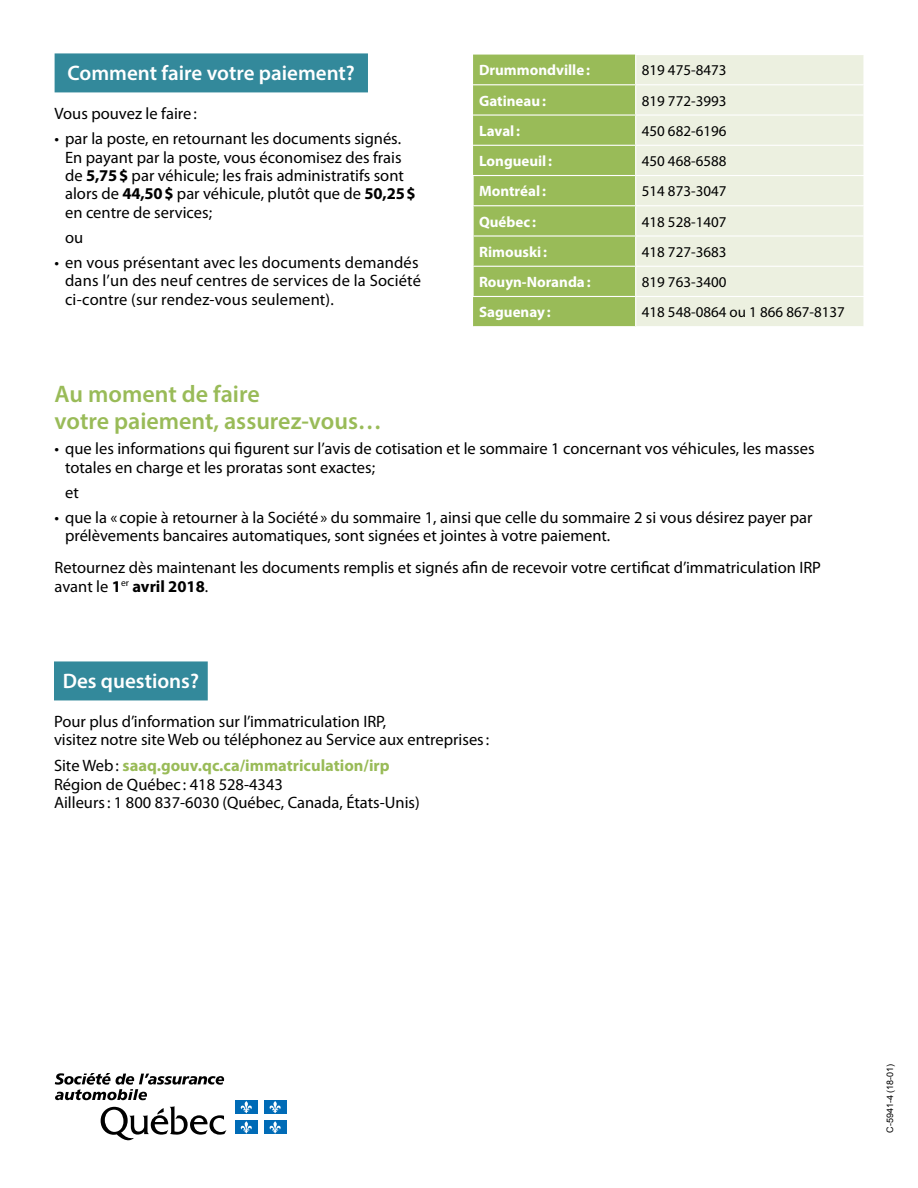
<style>
.page{position:relative;width:918px;height:1188px;background:#fff}
.page>*{position:absolute;margin:0;border:0;box-sizing:border-box;transform-origin:0 0}
.Sous-titre_2{font:600 24px/27px "Myriad Pro";color:#99bb58}
.Sous-titre_3__Questi{font:600 21px "Myriad Pro";color:#fff}
.Texte_courant{font:16.5px/18.3px "Myriad Pro";color:#000}
.t1{font:700 16.5px "Myriad Pro";color:#99bb58}
.Liste__puces{font:16.5px "Myriad Pro";color:#000}
.Texte_courant-2{font:15px "Myriad Pro";color:#000}
.Texte_courant-3{font:700 15px "Myriad Pro";color:#fff}
.Texte_courant-4{font:9px "Arial";color:#000}
.s1{font-weight:700}
.s2{font-weight:400;color:#000}
</style>
<div class="page">
<div style="left:55px;top:53px;width:313px;height:39px;background:#33899b"></div>
<div style="left:473px;top:55px;width:162px;height:271px;background:#99bb58"></div>
<div style="left:636px;top:55px;width:227px;height:271px;background:#ecf0e0"></div>
<hr style="left:473px;top:84px;width:163px;height:1px;background:#fff">
<hr style="left:473px;top:114px;width:163px;height:2px;background:#fff">
<hr style="left:473px;top:145px;width:163px;height:1px;background:#fff">
<hr style="left:472px;top:296px;width:164px;height:1px;background:#fff">
<hr style="left:472px;top:176px;width:2px;height:29px;background:#fff">
<hr style="left:472px;top:206px;width:2px;height:29px;background:#fff">
<hr style="left:472px;top:237px;width:2px;height:29px;background:#fff">
<hr style="left:472px;top:267px;width:2px;height:29px;background:#fff">
<hr style="left:636px;top:84px;width:229px;height:1px;background:#fff">
<hr style="left:636px;top:114px;width:229px;height:2px;background:#fff">
<hr style="left:636px;top:145px;width:229px;height:1px;background:#fff">
<hr style="left:472px;top:175px;width:164px;height:1px;background:#fff">
<hr style="left:636px;top:175px;width:229px;height:1px;background:#fff">
<hr style="left:472px;top:205px;width:164px;height:1px;background:#fff">
<hr style="left:636px;top:205px;width:229px;height:1px;background:#fff">
<hr style="left:472px;top:235px;width:164px;height:2px;background:#fff">
<hr style="left:636px;top:235px;width:229px;height:2px;background:#fff">
<hr style="left:472px;top:266px;width:164px;height:1px;background:#fff">
<hr style="left:636px;top:266px;width:229px;height:1px;background:#fff">
<hr style="left:636px;top:296px;width:229px;height:1px;background:#fff">
<svg style="left:635px;top:55px;width:1px;height:271px"></svg>
<svg style="left:101px;top:1106px;width:125px;height:35px"></svg>
<svg style="left:55px;top:1073px;width:169px;height:27px"></svg>
<div style="left:235px;top:1100px;width:22px;height:14px;background:#006bb6"></div>
<svg style="left:240px;top:1101px;width:12px;height:12px"></svg>
<div style="left:264px;top:1100px;width:22px;height:14px;background:#006bb6"></div>
<svg style="left:269px;top:1101px;width:12px;height:12px"></svg>
<div style="left:235px;top:1120px;width:22px;height:14px;background:#006bb6"></div>
<svg style="left:240px;top:1121px;width:12px;height:13px"></svg>
<div style="left:264px;top:1120px;width:22px;height:14px;background:#006bb6"></div>
<svg style="left:269px;top:1121px;width:12px;height:13px"></svg>
<div style="left:54px;top:661px;width:154px;height:39px;background:#33899b"></div>
<p class="Sous-titre_3__Questi" style="left:68px;top:60px;width:289px">Comment faire votre paiement?</p>
<p class="Texte_courant" style="left:55px;top:104px;width:144px">Vous pouvez le faire:</p>
<p class="Texte_courant" style="left:65px;top:129px;width:352px;text-indent:-10px">• par la poste, en retournant les documents signés.<br>En payant par la poste, vous économisez des frais de <span class="s1">5,75$</span> par véhicule; les frais administratifs sont alors de <span class="s1">44,50$</span> par véhicule, plutôt que de <span class="s1">50,25$ </span>en centre de services;</p>
<p class="Liste__puces" style="left:65px;top:227px;width:20px">ou</p>
<p class="Texte_courant" style="left:65px;top:253px;width:358px;text-indent:-10px">• en vous présentant avec les documents demandés dans l’un des neuf centres de services de la Société ci-contre (sur rendez-vous seulement).</p>
<p class="Texte_courant-3" style="left:479px;top:60px;width:113px">Drummondville:</p>
<p class="Texte_courant-2" style="left:642px;top:61px;width:86px">819 475-8473</p>
<p class="Texte_courant-3" style="left:479px;top:91px;width:68px">Gatineau:</p>
<p class="Texte_courant-2" style="left:642px;top:91px;width:86px">819 772-3993</p>
<p class="Texte_courant-3" style="left:479px;top:121px;width:43px">Laval:</p>
<p class="Texte_courant-2" style="left:642px;top:122px;width:86px">450 682-6196</p>
<p class="Texte_courant-3" style="left:479px;top:151px;width:75px">Longueuil:</p>
<p class="Texte_courant-2" style="left:642px;top:152px;width:86px">450 468-6588</p>
<p class="Texte_courant-3" style="left:479px;top:181px;width:68px">Montréal:</p>
<p class="Texte_courant-2" style="left:642px;top:182px;width:86px">514 873-3047</p>
<p class="Texte_courant-3" style="left:479px;top:212px;width:58px">Québec :</p>
<p class="Texte_courant-2" style="left:642px;top:212px;width:86px">418 528-1407</p>
<p class="Texte_courant-3" style="left:479px;top:242px;width:70px">Rimouski:</p>
<p class="Texte_courant-2" style="left:642px;top:242px;width:86px">418 727-3683</p>
<p class="Texte_courant-3" style="left:479px;top:272px;width:113px">Rouyn-Noranda:</p>
<p class="Texte_courant-2" style="left:642px;top:273px;width:86px">819 763-3400</p>
<p class="Texte_courant-3" style="left:479px;top:302px;width:73px">Saguenay:</p>
<p class="Texte_courant-2" style="left:642px;top:303px;width:205px">418 548-0864 ou 1 866 867-8137</p>
<p class="Sous-titre_2" style="left:55px;top:380px;width:329px">Au moment de faire<br>votre paiement, assurez-vous…</p>
<p class="Texte_courant" style="left:65px;top:439px;width:751px;text-indent:-10px">• que les informations qui figurent sur l’avis de cotisation et le sommaire 1 concernant vos véhicules, les masses totales en charge et les proratas sont exactes;</p>
<p class="Liste__puces" style="left:65px;top:482px;width:15px">et</p>
<p class="Texte_courant" style="left:65px;top:508px;width:749px;text-indent:-10px">• que la « copie à retourner à la Société» du sommaire 1, ainsi que celle du sommaire 2 si vous désirez payer par prélèvements bancaires automatiques, sont signées et jointes à votre paiement.</p>
<p class="Texte_courant" style="left:55px;top:558px;width:768px">Retournez dès maintenant les documents remplis et signés afin de recevoir votre certificat d’immatriculation IRP avant le <span class="s1">1</span><sup>er</sup> <span class="s1">avril 2018</span>.</p>
<p class="Sous-titre_3__Questi" style="left:63px;top:668px;width:138px">Des questions?</p>
<p class="Texte_courant" style="left:54px;top:712px;width:437px">Pour plus d’information sur l’immatriculation IRP,<br>visitez notre site Web ou téléphonez au Service aux entreprises:</p>
<p class="t1" style="left:54px;top:755px;width:337px"><span class="s2">Site Web:</span> saaq.gouv.qc.ca/immatriculation/irp</p>
<p class="Texte_courant" style="left:54px;top:775px;width:230px">Région de Québec : 418 528-4343</p>
<p class="Texte_courant" style="left:54px;top:794px;width:367px">Ailleurs: 1 800 837-6030 (Québec, Canada, États-Unis)</p>
<p class="Texte_courant-4" style="left:884px;top:1133px;width:71px;rotate:-90deg">C-5941-4 (18-01)</p>
</div>
